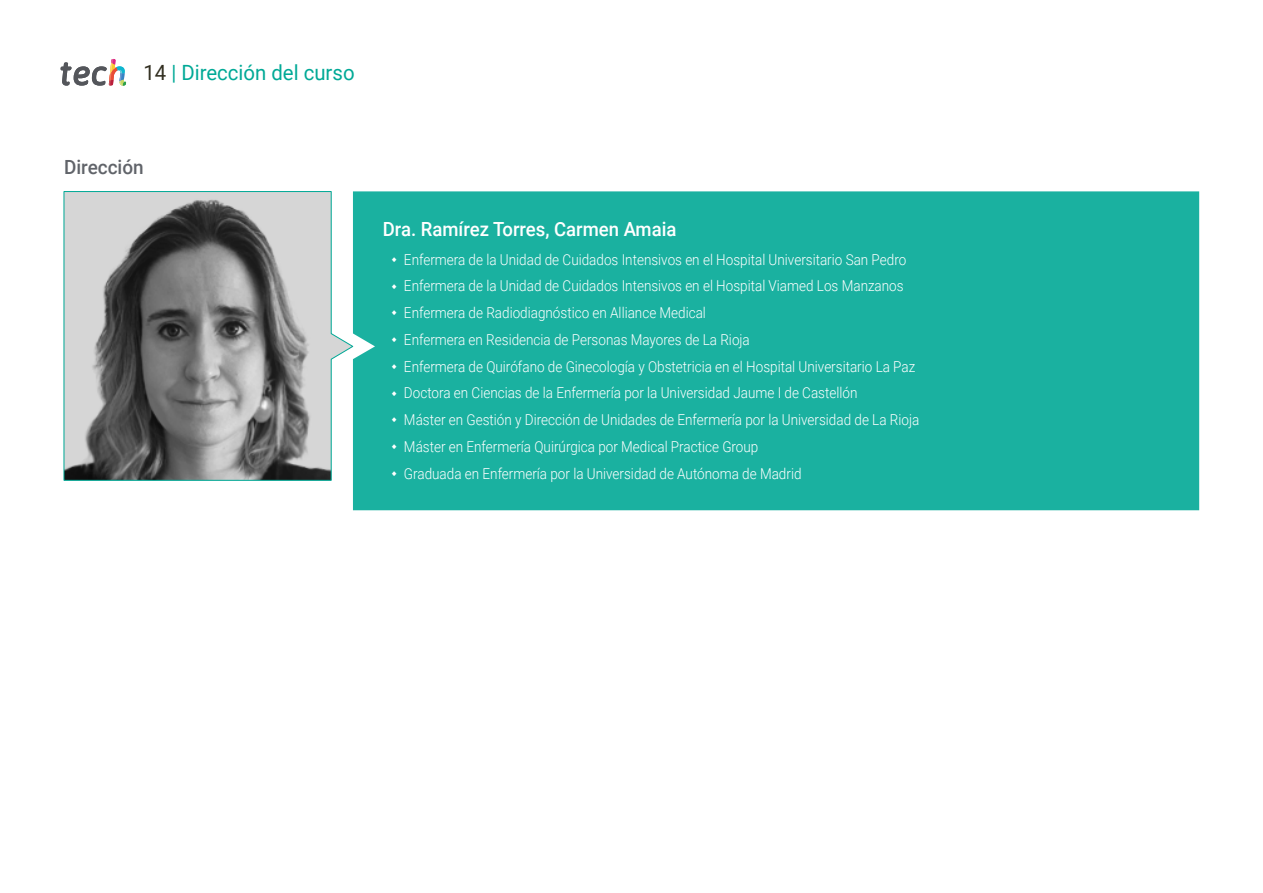
<style>
.page{position:relative;width:1263px;height:893px;background:#fff}
.page>*{position:absolute;margin:0;border:0;box-sizing:border-box;transform-origin:0 0}
.t1{font:21px "Roboto";color:#00a996}
.t2{font:500 19.5px "Roboto";color:#fff;scale:.95 1}
.t3{font:500 19.5px "Roboto";color:#61646a}
.t4{font:300 15px/26.7px "Roboto";color:#fff;scale:.9 1}
.s1{color:#312e20}
</style>
<div class="page">
<div style="left:353px;top:191px;width:846px;height:319px;background:#1ab1a0"></div>
<svg style="left:64px;top:191px;width:289px;height:290px;background:#939595"></svg>
<svg style="left:61px;top:59px;width:65px;height:27px"></svg>
<svg style="left:392px;top:257px;width:5px;height:5px"></svg>
<svg style="left:392px;top:284px;width:5px;height:5px"></svg>
<svg style="left:392px;top:310px;width:5px;height:5px"></svg>
<svg style="left:392px;top:337px;width:5px;height:5px"></svg>
<svg style="left:392px;top:364px;width:5px;height:5px"></svg>
<svg style="left:392px;top:391px;width:5px;height:5px"></svg>
<svg style="left:392px;top:417px;width:5px;height:5px"></svg>
<svg style="left:392px;top:444px;width:5px;height:5px"></svg>
<svg style="left:392px;top:471px;width:5px;height:5px"></svg>
<h1 class="t1" style="left:144px;top:57px;width:213px"><span class="s1">14</span> | Dirección del curso</h1>
<h2 class="t3" style="left:64px;top:154px;width:81px">Dirección</h2>
<h2 class="t2" style="left:383px;top:215px;width:311px">Dra. Ramírez Torres, Carmen Amaia</h2>
<p class="t4" style="left:404px;top:245px;width:574px">Enfermera de la Unidad de Cuidados Intensivos en el Hospital Universitario San Pedro Enfermera de la Unidad de Cuidados Intensivos en el Hospital Viamed Los Manzanos Enfermera de Radiodiagnóstico en Alliance Medical<br>Enfermera en Residencia de Personas Mayores de La Rioja<br>Enfermera de Quirófano de Ginecología y Obstetricia en el Hospital Universitario La Paz Doctora en Ciencias de la Enfermería por la Universidad Jaume I de Castellón<br>Máster en Gestión y Dirección de Unidades de Enfermería por la Universidad de La Rioja Máster en Enfermería Quirúrgica por Medical Practice Group<br>Graduada en Enfermería por la Universidad de Autónoma de Madrid</p>
</div>
